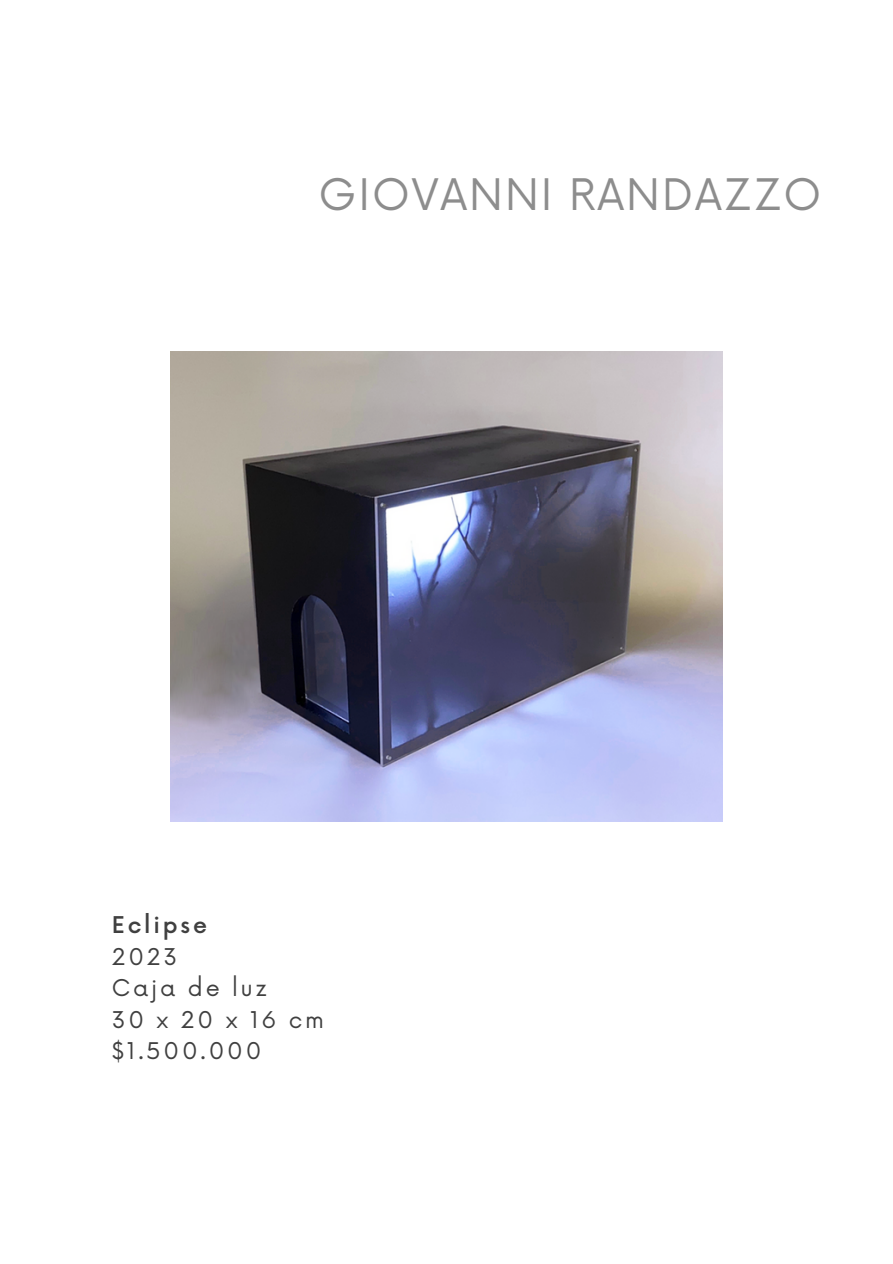
<style>
.page{position:relative;width:893px;height:1264px;background:#fff}
.page>*{position:absolute;margin:0;border:0;box-sizing:border-box;transform-origin:0 0}
.t1{font:42.3px "Now";letter-spacing:.045em;color:#8d8d8d}
.t2{font:22.5px/31.5px "Now";letter-spacing:.125em;color:#404040}
.t3{font:500 22.5px "Now";letter-spacing:.125em;color:#404040}
.t4{font:11.25px "Now";color:#404040}
</style>
<div class="page">
<img style="left:170px;top:351px;width:552px;height:470px">
<h1 class="t1" style="left:318px;top:171px;width:504px">GIOVANNI RANDAZZO</h1>
<p class="t3" style="left:112px;top:913px;width:97px">Eclipse</p>
<p class="t2" style="left:112px;top:942px;width:214px">2023<br>Caja de luz<br>30x20x16cm $1.500.000</p>
<p class="t4" style="left:108px;top:1046px;width:9px;rotate:-90deg">_</p>
<p class="t4" style="left:108px;top:1063px;width:20px;rotate:-90deg">___</p>
</div>
